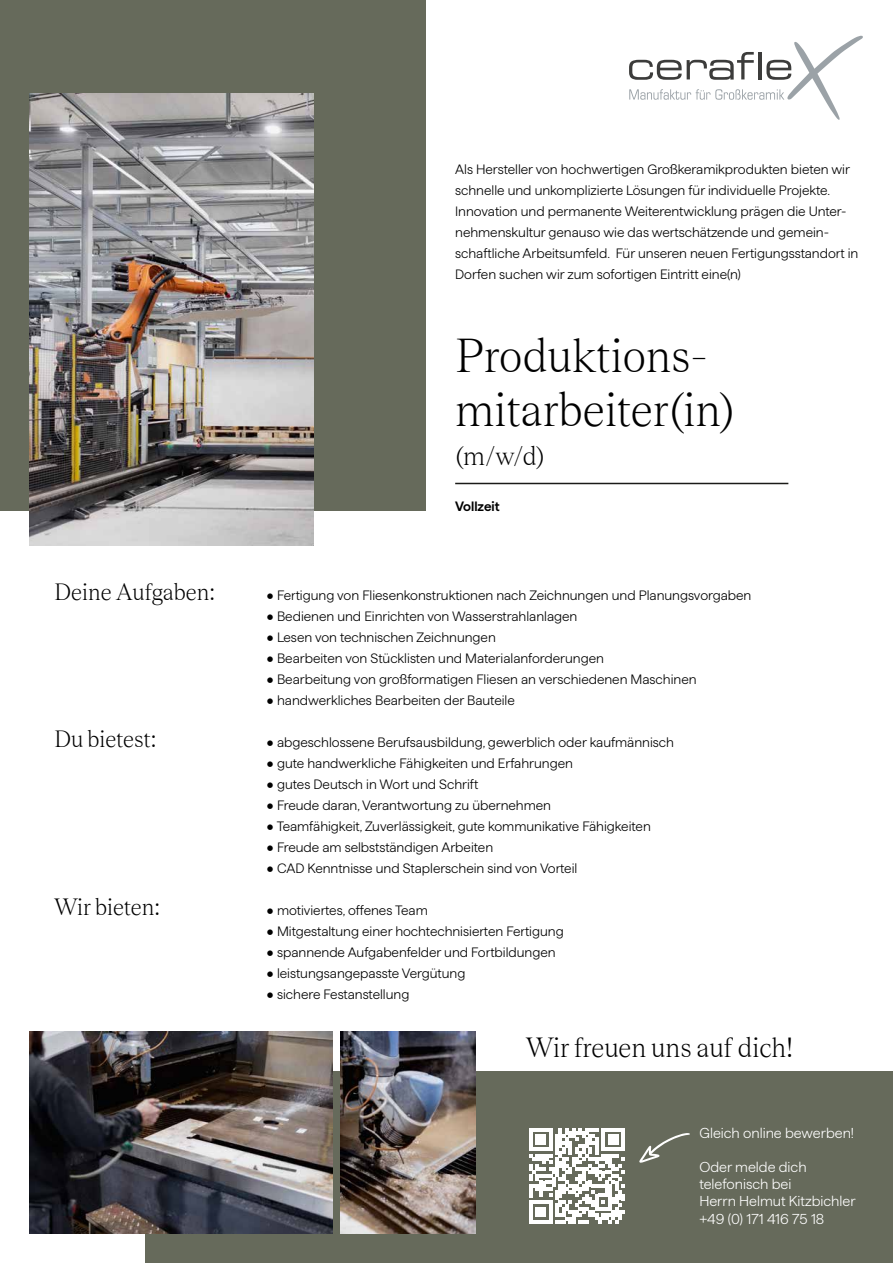
<style>
.page{position:relative;width:893px;height:1263px;background:#fff}
.page>*{position:absolute;margin:0;border:0;box-sizing:border-box;transform-origin:0 0}
.t1{font:300 48.45px/54px "Teodor";color:#000}
.t2{font:300 28.2px "Teodor";color:#000}
.t3{font:300 27px "Teodor";color:#000}
.t4{font:300 24px "Teodor";color:#000}
.t5{font:300 14.25px/17.1px "Haffer SQ";color:#fff}
.t6{font:300 13.5px/21px "Haffer SQ";color:#000}
.t7{font:600 13.5px "Haffer";color:#000}
</style>
<div class="page">
<div style="left:146px;top:1071px;width:747px;height:192px;background:#666a5b"></div>
<div style="left:0;top:0;width:425px;height:510px;background:#666a5b"></div>
<img style="left:30px;top:94px;width:284px;height:451px">
<img style="left:341px;top:1031px;width:134px;height:202px">
<svg style="left:629px;top:36px;width:234px;height:84px"></svg>
<img style="left:30px;top:1031px;width:302px;height:202px">
<hr style="left:455px;top:483px;width:333px;height:1px;background:#1b1b18">
<svg style="left:529px;top:1128px;width:96px;height:95px"></svg>
<svg style="left:639px;top:1133px;width:51px;height:30px"></svg>
<p class="t6" style="left:455px;top:157px;width:405px">Als Hersteller von hochwertigen Großkeramikprodukten bieten wir schnelle und unkomplizierte Lösungen für individuelle Projekte.<br>Innovation und permanente Weiterentwicklung prägen die Unter&shy;nehmenskultur genauso wie das wertschätzende und gemein&shy;schaftliche Arbeitsumfeld. Für unseren neuen Fertigungsstandort in Dorfen suchen wir zum sofortigen Eintritt eine(n)</p>
<h1 class="t1" style="left:455px;top:326px;width:281px">Produktions&shy;mitarbeiter(in)</h1>
<h3 class="t3" style="left:455px;top:437px;width:91px">(m/w/d)</h3>
<p class="t7" style="left:455px;top:496px;width:46px">Vollzeit</p>
<h3 class="t4" style="left:54px;top:575px;width:163px">Deine Aufgaben:</h3>
<p class="t6" style="left:267px;top:584px;width:486px">• Fertigung von Fliesenkonstruktionen nach Zeichnungen und Planungsvorgaben</p>
<p class="t6" style="left:267px;top:605px;width:312px">• Bedienen und Einrichten von Wasserstrahlanlagen</p>
<p class="t6" style="left:267px;top:626px;width:231px">• Lesen von technischen Zeichnungen</p>
<p class="t6" style="left:267px;top:647px;width:339px">• Bearbeiten von Stücklisten und Materialanforderungen</p>
<p class="t6" style="left:267px;top:668px;width:431px">• Bearbeitung von großformatigen Fliesen an verschiedenen Maschinen</p>
<p class="t6" style="left:267px;top:689px;width:250px">• handwerkliches Bearbeiten der Bauteile</p>
<h3 class="t4" style="left:54px;top:722px;width:104px">Du bietest:</h3>
<p class="t6" style="left:267px;top:731px;width:409px">• abgeschlossene Berufsausbildung, gewerblich oder kaufmännisch</p>
<p class="t6" style="left:267px;top:752px;width:308px">• gute handwerkliche Fähigkeiten und Erfahrungen</p>
<p class="t6" style="left:267px;top:773px;width:213px">• gutes Deutsch in Wort und Schrift</p>
<p class="t6" style="left:267px;top:794px;width:286px">• Freude daran, Verantwortung zu übernehmen</p>
<p class="t6" style="left:267px;top:815px;width:386px">• Teamfähigkeit, Zuverlässigkeit, gute kommunikative Fähigkeiten</p>
<p class="t6" style="left:267px;top:836px;width:228px">• Freude am selbstständigen Arbeiten</p>
<p class="t6" style="left:267px;top:857px;width:312px">• CAD Kenntnisse und Staplerschein sind von Vorteil</p>
<h3 class="t4" style="left:54px;top:890px;width:108px">Wir bieten:</h3>
<p class="t6" style="left:267px;top:899px;width:163px">• motiviertes, offenes Team</p>
<p class="t6" style="left:267px;top:920px;width:299px">• Mitgestaltung einer hochtechnisierten Fertigung</p>
<p class="t6" style="left:267px;top:941px;width:290px">• spannende Aufgabenfelder und Fortbildungen</p>
<p class="t6" style="left:267px;top:962px;width:200px">• leistungsangepasste Vergütung</p>
<p class="t6" style="left:267px;top:983px;width:144px">• sichere Festanstellung</p>
<h2 class="t2" style="left:526px;top:1027px;width:269px">Wir freuen uns auf dich!</h2>
<p class="t5" style="left:699px;top:1123px;width:156px">Gleich online bewerben!</p>
<p class="t5" style="left:699px;top:1157px;width:158px">Oder melde dich telefonisch bei<br>Herrn Helmut Kitzbichler +49 (0) 171 416 75 18</p>
</div>
